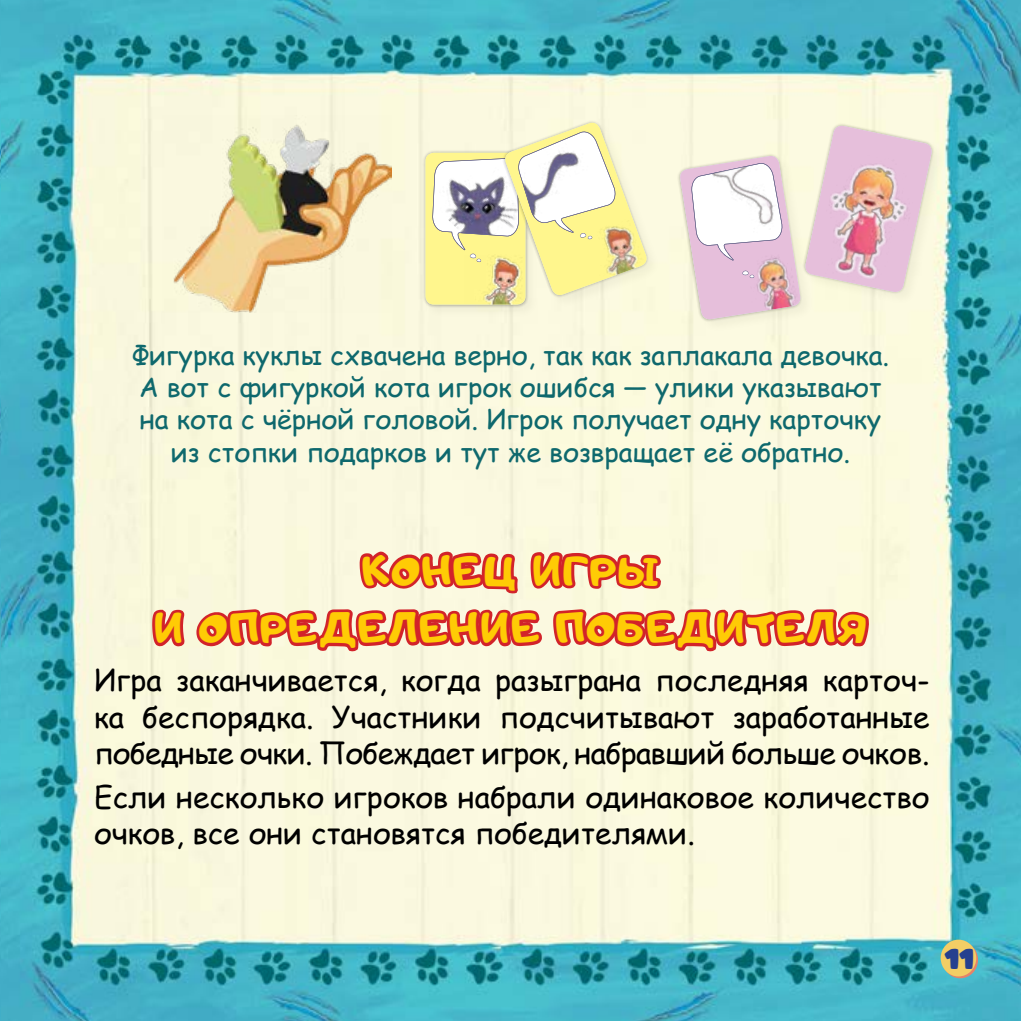
<style>
.page{position:relative;width:1021px;height:1021px;background:#fff}
.page>*{position:absolute;margin:0;border:0;box-sizing:border-box;transform-origin:0 0}
.t1{font:48px/57.6px "Adigiana 2";letter-spacing:.05em;color:#ffcb05;text-align:center}
.t2{font:30px/36px "Comic Sans MS";color:#000;text-align:justify}
.t3{font:27px/32.4px "Comic Sans MS";color:#0e686d;text-align:center}
.t4{font:27px "ARCO Cyrillic";color:#25408f}
</style>
<div class="page">
<img style="left:0;top:0;width:1020px;height:1020px">
<svg style="left:942px;top:941px;width:36px;height:37px"></svg>
<div style="left:940px;top:939px;width:36px;height:37px;background:#f3ce65;border-radius:50%"></div>
<div style="left:423px;top:151px;width:116px;height:168px;background:#f8f6dd"></div>
<div style="left:422px;top:149px;width:106px;height:159px;background:#000;opacity:.31"></div>
<div style="left:502px;top:120px;width:158px;height:189px;background:#fcfae1"></div>
<svg style="left:425px;top:116px;width:228px;height:188px"></svg>
<div style="left:678px;top:153px;width:137px;height:180px;background:#fbf9e0"></div>
<div style="left:803px;top:124px;width:143px;height:181px;background:#000;opacity:.05"></div>
<svg style="left:675px;top:120px;width:262px;height:204px;background:#edd9d7"></svg>
<svg style="left:148px;top:416px;width:724px;height:330px;background:#f5e1ca"></svg>
<img style="left:162px;top:115px;width:230px;height:198px">
<p class="t3" style="left:132px;top:338px;width:759px">Фигурка куклы схвачена верно, так как заплакала девочка.<br>А вот с фигуркой кота игрок ошибся — улики указывают на кота с чёрной головой. Игрок получает одну карточку из стопки подарков и тут же возвращает её обратно.</p>
<h1 class="t1" style="left:154px;top:541px;width:714px">КОНЕЦ ИГРЫ<br>И ОПРЕДЕЛЕНИЕ ПОБЕДИТЕЛЯ</h1>
<p class="t2" style="left:94px;top:661px;width:837px">Игра заканчивается, когда разыграна последняя карточ&shy;ка беспорядка. Участники подсчитывают заработанные победные очки. Побеждает игрок, набравший больше очков.</p>
<p class="t2" style="left:94px;top:778px;width:837px">Если несколько игроков набрали одинаковое количество очков, все они становятся победителями.</p>
<p class="t4" style="left:944px;top:943px;width:30px">11</p>
</div>
